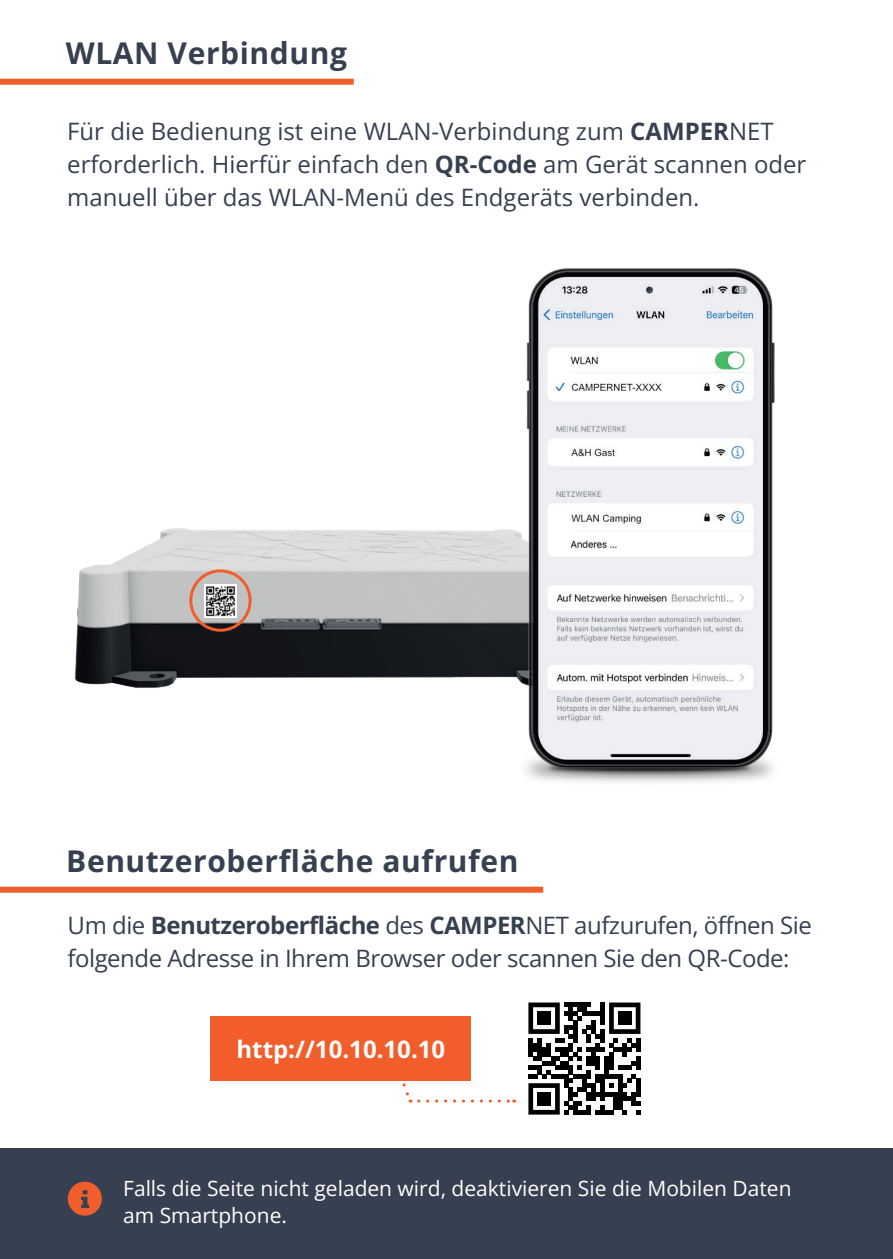
<style>
.page{position:relative;width:893px;height:1259px;background:#fff}
.page>*{position:absolute;margin:0;border:0;box-sizing:border-box;transform-origin:0 0}
.t1{font:30px "Open Sans";letter-spacing:.02em;color:#364050}
.t2{font:24px/33px "Open Sans";color:#364050}
.t3{font:24px/33px "Open Sans";letter-spacing:-.02em;color:#364050}
.t4{font:24px "Open Sans";color:#fff}
.t5{font:21px/27px "Open Sans";color:#fff}
</style>
<div class="page">
<div style="left:0;top:1148px;width:893px;height:111px;background:#364050"></div>
<div style="left:0;top:79px;width:354px;height:6px;background:#f15d2b"></div>
<div style="left:0;top:886px;width:543px;height:6px;background:#f15d2b"></div>
<svg style="left:68px;top:1181px;width:34px;height:34px"></svg>
<img style="left:74px;top:528px;width:397px;height:160px">
<img style="left:204px;top:584px;width:33px;height:33px">
<div style="left:189px;top:569px;width:63px;height:63px;border:3px solid #f15d2b;border-radius:50%"></div>
<img style="left:471px;top:268px;width:304px;height:514px">
<svg style="left:528px;top:1002px;width:112px;height:112px"></svg>
<div style="left:537px;top:1011px;width:14px;height:14px;background:#000001"></div>
<div style="left:618px;top:1011px;width:13px;height:14px;background:#000001"></div>
<div style="left:537px;top:1092px;width:14px;height:13px;background:#000001"></div>
<svg style="left:387px;top:1080px;width:25px;height:22px"></svg>
<svg style="left:419px;top:1099px;width:96px;height:3px"></svg>
<div style="left:210px;top:1016px;width:261px;height:64px;background:#f15d2b"></div>
<p class="t1" style="left:66px;top:32px;width:283px">WLAN Verbindung</p>
<p class="t2" style="left:67px;top:114px;width:741px">Für die Bedienung ist eine WLAN-Verbindung zum CAMPERNET erforderlich. Hierfür einfach den QR-Code am Gerät scannen oder manuell über das WLAN-Menü des Endgeräts verbinden.</p>
<p class="t1" style="left:66px;top:840px;width:454px">Benutzeroberfläche aufrufen</p>
<p class="t3" style="left:68px;top:908px;width:746px">Um die Benutzeroberfläche des CAMPERNET aufzurufen, öffnen Sie folgende Adresse in Ihrem Browser oder scannen Sie den QR-Code:</p>
<p class="t4" style="left:236px;top:1032px;width:210px">http://10.10.10.10</p>
<p class="t5" style="left:123px;top:1174px;width:670px">Falls die Seite nicht geladen wird, deaktivieren Sie die Mobilen Daten am Smartphone.</p>
</div>
